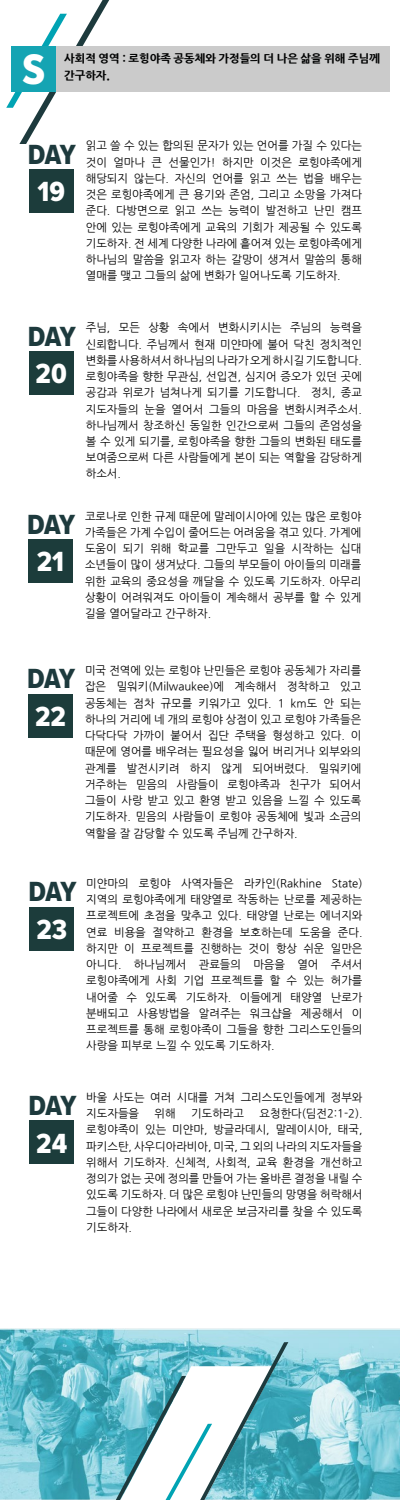
<style>
.page{position:relative;width:400px;height:1500px;background:#fff}
.page>*{position:absolute;margin:0;border:0;box-sizing:border-box;transform-origin:0 0}
.t1{font:44.25px "Proxima Nova Cond Extrabld";color:#fff}
.t2{font:28.75px "Proxima Nova Cond Extrabld";letter-spacing:-.035em;color:#1d3a3d}
.t3{font:28.75px "Proxima Nova Cond Extrabld";color:#fff}
.t4{font:11.25px/16.2px "Nanum Gothic";color:#000;text-align:justify}
.t5{font:800 11.25px/16.2px "Nanum Gothic";color:#000101}
</style>
<div class="page">
<img style="left:0;top:1329px;width:400px;height:171px">
<svg style="left:116px;top:1342px;width:172px;height:158px"></svg>
<div style="left:29px;top:169px;width:45px;height:44px;background:#1c3c3b"></div>
<div style="left:29px;top:351px;width:45px;height:44px;background:#1c3c3b"></div>
<div style="left:28px;top:540px;width:45px;height:43px;background:#1c3c3b"></div>
<div style="left:28px;top:694px;width:45px;height:43px;background:#1c3c3b"></div>
<div style="left:29px;top:907px;width:45px;height:43px;background:#1c3c3b"></div>
<div style="left:29px;top:1121px;width:45px;height:43px;background:#1c3c3b"></div>
<svg style="left:6px;top:0;width:103px;height:144px"></svg>
<div style="left:11px;top:46px;width:45px;height:45px;background:#15a4b3"></div>
<div style="left:56px;top:46px;width:334px;height:45px;background:#cbcbcb"></div>
<h1 class="t1" style="left:22px;top:36px;width:24px">S</h1>
<p class="t5" style="left:64px;top:51px;width:317px">사회적 영역 : 로힝야족 공동체와 가정들의 더 나은 삶을 위해 주님께 간구하자.</p>
<h2 class="t2" style="left:28px;top:133px;width:50px">DAY</h2>
<h2 class="t3" style="left:38px;top:170px;width:29px">19</h2>
<p class="t4" style="left:86px;top:138px;width:278px">읽고 쓸 수 있는 합의된 문자가 있는 언어를 가질 수 있다는 것이 얼마나 큰 선물인가! 하지만 이것은 로힝야족에게 해당되지 않는다. 자신의 언어를 읽고 쓰는 법을 배우는 것은 로힝야족에게 큰 용기와 존엄, 그리고 소망을 가져다 준다. 다방면으로 읽고 쓰는 능력이 발전하고 난민 캠프 안에 있는 로힝야족에게 교육의 기회가 제공될 수 있도록 기도하자. 전 세계 다양한 나라에 흩어져 있는 로힝야족에게 하나님의 말씀을 읽고자 하는 갈망이 생겨서 말씀의 통해 열매를 맺고 그들의 삶에 변화가 일어나도록 기도하자.</p>
<h2 class="t2" style="left:28px;top:315px;width:50px">DAY</h2>
<h2 class="t3" style="left:36px;top:352px;width:33px">20</h2>
<p class="t4" style="left:86px;top:320px;width:278px">주님, 모든 상황 속에서 변화시키시는 주님의 능력을 신뢰합니다. 주님께서 현재 미얀마에 불어 닥친 정치적인 변화를 사용하셔서 하나님의 나라가 오게 하시길 기도합니다. 로힝야족을 향한 무관심, 선입견, 심지어 증오가 있던 곳에 공감과 위로가 넘쳐나게 되기를 기도합니다. 정치, 종교 지도자들의 눈을 열어서 그들의 마음을 변화시켜주소서. 하나님께서 창조하신 동일한 인간으로써 그들의 존엄성을 볼 수 있게 되기를, 로힝야족을 향한 그들의 변화된 태도를 보여줌으로써 다른 사람들에게 본이 되는 역할을 감당하게 하소서.</p>
<h2 class="t2" style="left:27px;top:503px;width:50px">DAY</h2>
<h2 class="t3" style="left:37px;top:541px;width:29px">21</h2>
<p class="t4" style="left:85px;top:508px;width:278px">코로나로 인한 규제 때문에 말레이시아에 있는 많은 로힝야 가족들은 가계 수입이 줄어드는 어려움을 겪고 있다. 가계에 도움이 되기 위해 학교를 그만두고 일을 시작하는 십대 소년들이 많이 생겨났다. 그들의 부모들이 아이들의 미래를 위한 교육의 중요성을 깨달을 수 있도록 기도하자. 아무리 상황이 어려워져도 아이들이 계속해서 공부를 할 수 있게 길을 열어달라고 간구하자.</p>
<h2 class="t2" style="left:27px;top:658px;width:50px">DAY</h2>
<h2 class="t3" style="left:35px;top:695px;width:32px">22</h2>
<p class="t4" style="left:85px;top:663px;width:278px">미국 전역에 있는 로힝야 난민들은 로힝야 공동체가 자리를 잡은 밀워키(Milwaukee)에 계속해서 정착하고 있고 공동체는 점차 규모를 키워가고 있다. 1 km도 안 되는 하나의 거리에 네 개의 로힝야 상점이 있고 로힝야 가족들은 다닥다닥 가까이 붙어서 집단 주택을 형성하고 있다. 이 때문에 영어를 배우려는 필요성을 잃어 버리거나 외부와의 관계를 발전시키려 하지 않게 되어버렸다. 밀워키에 거주하는 믿음의 사람들이 로힝야족과 친구가 되어서 그들이 사랑 받고 있고 환영 받고 있음을 느낄 수 있도록 기도하자. 믿음의 사람들이 로힝야 공동체에 빛과 소금의 역할을 잘 감당할 수 있도록 주님께 간구하자.</p>
<h2 class="t2" style="left:28px;top:870px;width:50px">DAY</h2>
<h2 class="t3" style="left:36px;top:908px;width:32px">23</h2>
<p class="t4" style="left:86px;top:875px;width:278px">미얀마의 로힝야 사역자들은 라카인(Rakhine State) 지역의 로힝야족에게 태양열로 작동하는 난로를 제공하는 프로젝트에 초점을 맞추고 있다. 태양열 난로는 에너지와 연료 비용을 절약하고 환경을 보호하는데 도움을 준다. 하지만 이 프로젝트를 진행하는 것이 항상 쉬운 일만은 아니다. 하나님께서 관료들의 마음을 열어 주셔서 로힝야족에게 사회 기업 프로젝트를 할 수 있는 허가를 내어줄 수 있도록 기도하자. 이들에게 태양열 난로가 분배되고 사용방법을 알려주는 워크샵을 제공해서 이 프로젝트를 통해 로힝야족이 그들을 향한 그리스도인들의 사랑을 피부로 느낄 수 있도록 기도하자.</p>
<h2 class="t2" style="left:28px;top:1084px;width:50px">DAY</h2>
<h2 class="t3" style="left:36px;top:1122px;width:32px">24</h2>
<p class="t4" style="left:86px;top:1089px;width:278px">바울 사도는 여러 시대를 거쳐 그리스도인들에게 정부와 지도자들을</p>
<p class="t4" style="left:86px;top:1106px;width:278px;text-indent:173px">요청한다(딤전2:1-2). 로힝야족이 있는 미얀마, 방글라데시, 말레이시아, 태국, 파키스탄, 사우디아라비아, 미국, 그 외의 나라의 지도자들을 위해서 기도하자. 신체적, 사회적, 교육 환경을 개선하고 정의가 없는 곳에 정의를 만들어 가는 올바른 결정을 내릴 수 있도록 기도하자. 더 많은 로힝야 난민들의 망명을 허락해서 그들이 다양한 나라에서 새로운 보금자리를 찾을 수 있도록 기도하자.</p>
<p class="t4" style="left:155px;top:1106px;width:23px">위해</p>
<p class="t4" style="left:191px;top:1106px;width:54px">기도하라고</p>
</div>
